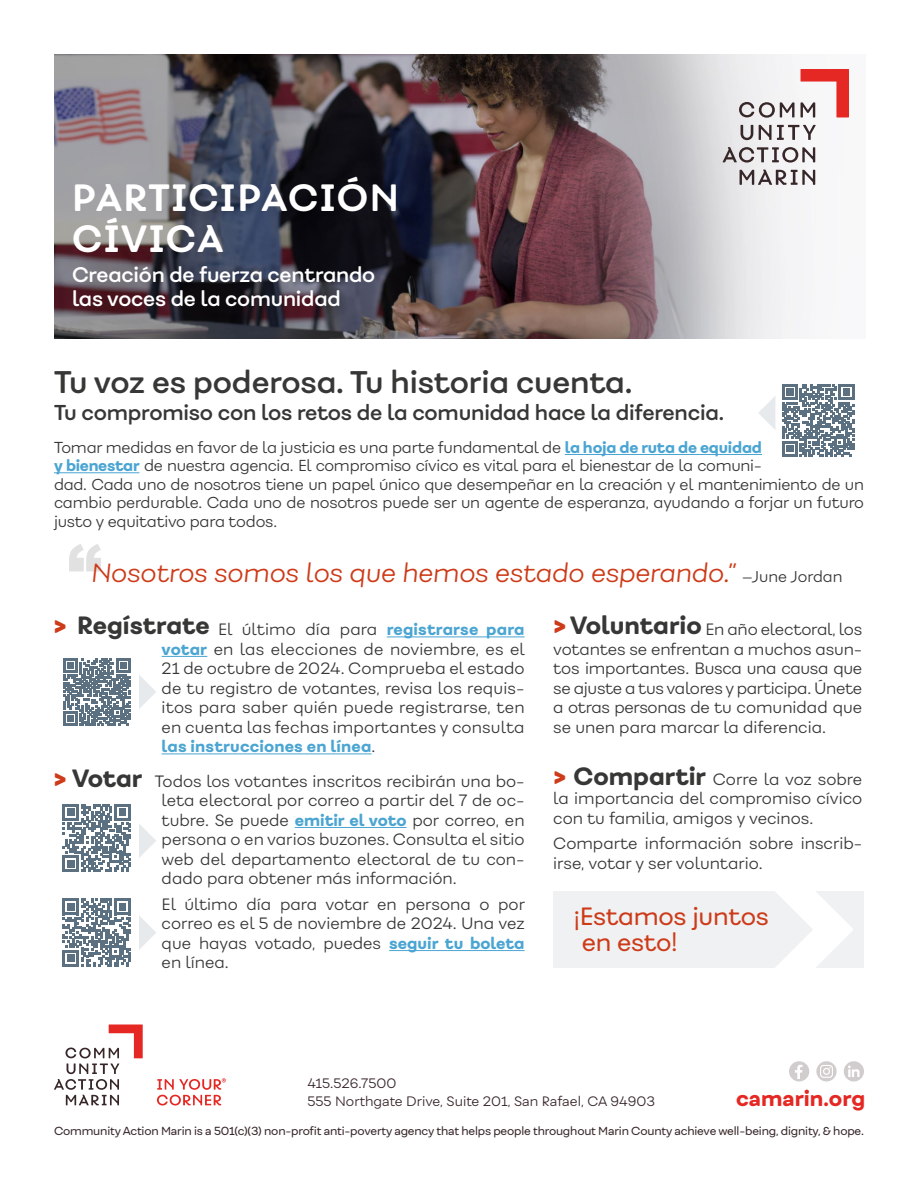
<style>
.page{position:relative;width:918px;height:1188px;background:#fff}
.page>*{position:absolute;margin:0;border:0;box-sizing:border-box;transform-origin:0 0}
.t1{font:900 69.3px "Arial";color:#e1e1e1}
.t2{font:700 36.45px/40.5px "Fibra One Alt";letter-spacing:.035em;color:#fff}
.t3{font:600 30px "Fibra One Alt";letter-spacing:-.005em;color:#373735}
.t4{font:italic 300 25.2px "Fibra One Alt";letter-spacing:-.01em;color:#cd3b19}
.t5{font:24px/26.2px "Fibra One Alt";letter-spacing:-.01em;color:#cd3b19}
.t6{font:800 21px "Fibra One";color:#e52823}
.t7{font:600 20.7px "Fibra One Alt";letter-spacing:-.01em;color:#373735}
.t8{font:600 20.25px/24.3px "Fibra One Alt";letter-spacing:-.01em;color:#fff}
.t9{font:300 15.75px/19.5px "Fibra One Alt";color:#373735;text-align:justify}
.t10{font:300 15.15px/18.5px "Fibra One Alt";letter-spacing:-.02em;color:#373735}
.t11{font:300 13.2px/18px "Fibra One";color:#382728}
.t12{font:11.25px "Fibra One";letter-spacing:-.015em;color:#382728}
.s1{font-weight:800;color:#4ba5d2}
.s2{font-style:normal;font-size:15px;color:#373735}
.s3{font-weight:800;font-size:30px;color:#cd3b19}
.s4{font-weight:800;font-size:24px}
</style>
<div class="page">
<img style="left:55px;top:54px;width:794px;height:284px">
<div style="left:553px;top:891px;width:311px;height:77px;background:#eff1f2"></div>
<svg style="left:775px;top:891px;width:78px;height:77px"></svg>
<hr style="left:565px;top:454px;width:197px;height:1px;background:#4ba5d2">
<hr style="left:54px;top:472px;width:85px;height:1px;background:#4ba5d2">
<hr style="left:387px;top:637px;width:138px;height:1px;background:#4ba5d2">
<hr style="left:162px;top:656px;width:45px;height:1px;background:#4ba5d2">
<hr style="left:162px;top:754px;width:210px;height:1px;background:#4ba5d2">
<hr style="left:295px;top:827px;width:112px;height:1px;background:#4ba5d2">
<hr style="left:389px;top:950px;width:136px;height:1px;background:#4ba5d2">
<svg style="left:782px;top:385px;width:72px;height:71px"></svg>
<svg style="left:758px;top:396px;width:17px;height:33px"></svg>
<svg style="left:139px;top:675px;width:17px;height:34px"></svg>
<svg style="left:63px;top:658px;width:67px;height:67px"></svg>
<svg style="left:139px;top:824px;width:17px;height:34px"></svg>
<svg style="left:139px;top:916px;width:17px;height:33px"></svg>
<svg style="left:63px;top:804px;width:68px;height:68px"></svg>
<svg style="left:63px;top:899px;width:68px;height:68px"></svg>
<svg style="left:844px;top:1061px;width:20px;height:21px"></svg>
<svg style="left:789px;top:1061px;width:20px;height:21px"></svg>
<svg style="left:816px;top:1061px;width:21px;height:21px"></svg>
<svg style="left:65px;top:1024px;width:78px;height:34px"></svg>
<svg style="left:54px;top:1064px;width:65px;height:41px"></svg>
<svg style="left:157px;top:1078px;width:69px;height:28px"></svg>
<svg style="left:739px;top:102px;width:55px;height:16px"></svg>
<svg style="left:801px;top:69px;width:48px;height:48px"></svg>
<svg style="left:741px;top:125px;width:12px;height:15px"></svg>
<svg style="left:759px;top:125px;width:57px;height:15px"></svg>
<svg style="left:723px;top:147px;width:92px;height:16px"></svg>
<svg style="left:740px;top:170px;width:75px;height:15px"></svg>
<h2 class="t2" style="left:72px;top:178px;width:328px">PARTICIPACIÓN<br>CÍVICA</h2>
<p class="t8" style="left:72px;top:262px;width:305px">Creación de fuerza centrando las voces de la comunidad</p>
<h3 class="t3" style="left:54px;top:363px;width:580px">Tu voz es poderosa. Tu historia cuenta.</h3>
<h3 class="t7" style="left:54px;top:400px;width:672px">Tu compromiso con los retos de la comunidad hace la diferencia.</h3>
<p class="t10" style="left:54px;top:438px;width:812px">Tomar medidas en favor de la justicia es una parte fundamental de <span class="s1">la hoja de ruta de equidad<br>y bienestar</span> de nuestra agencia. El compromiso cívico es vital para el bienestar de la comuni-<br>dad. Cada uno de nosotros tiene un papel único que desempeñar en la creación y el mantenimiento de un cambio perdurable. Cada uno de nosotros puede ser un agente de esperanza, ayudando a forjar un futuro justo y equitativo para todos.</p>
<h3 class="t4" style="left:90px;top:557px;width:754px">Nosotros somos los que hemos estado esperando.” <span class="s2">—June Jordan</span></h3>
<p class="t9" style="left:162px;top:620px;width:365px;text-indent:-108px"><span class="s3">&gt;</span> <span class="s4">Regístrate</span> El último día para <span class="s1">registrarse para votar</span> en las elecciones de noviembre, es el 21 de octubre de 2024. Comprueba el estado de tu registro de votantes, revisa los requis&shy;itos para saber quién puede registrarse, ten en cuenta las fechas importantes y consulta <span class="s1">las instrucciones en línea</span>.</p>
<p class="t9" style="left:162px;top:771px;width:365px;text-indent:-108px"><span class="s3">&gt;</span> <span class="s4">Votar</span> Todos los votantes inscritos recibirán una bo&shy;leta electoral por correo a partir del 7 de oc&shy;tubre. Se puede <span class="s1">emitir el voto</span> por correo, en persona o en varios buzones. Consulta el sitio web del departamento electoral de tu con&shy;dado para obtener más información.</p>
<p class="t9" style="left:162px;top:894px;width:365px">El último día para votar en persona o por correo es el 5 de noviembre de 2024. Una vez que hayas votado, puedes <span class="s1">seguir tu boleta </span>en línea.</p>
<h1 class="t1" style="left:67px;top:519px;width:36px">“</h1>
<p class="t9" style="left:553px;top:620px;width:310px"><span class="s3">&gt;</span> <span class="s4">Voluntario</span> En año electoral, los votantes se enfrentan a muchos asun&shy;tos importantes. Busca una causa que se ajuste a tus valores y participa. Únete a otras personas de tu comunidad que se unen para marcar la diferencia.</p>
<p class="t9" style="left:553px;top:769px;width:311px"><span class="s3">&gt;</span> <span class="s4">Compartir</span> Corre la voz sobre la importancia del compromiso cívico con tu familia, amigos y vecinos.</p>
<p class="t9" style="left:553px;top:834px;width:310px">Comparte información sobre inscrib&shy;irse, votar y ser voluntario.</p>
<h3 class="t5" style="left:582px;top:903px;width:189px;text-indent:-8px">¡Estamos juntos en esto!</h3>
<p class="t11" style="left:307px;top:1074px;width:349px">415.526.7500<br>555 Northgate Drive, Suite 201, San Rafael, CA 94903</p>
<h3 class="t6" style="left:736px;top:1084px;width:131px">camarin.org</h3>
<p class="t12" style="left:54px;top:1124px;width:811px">Community Action Marin is a 501(c)(3) non-profit anti-poverty agency that helps people throughout Marin County achieve well-being, dignity, &amp; hope.</p>
</div>
